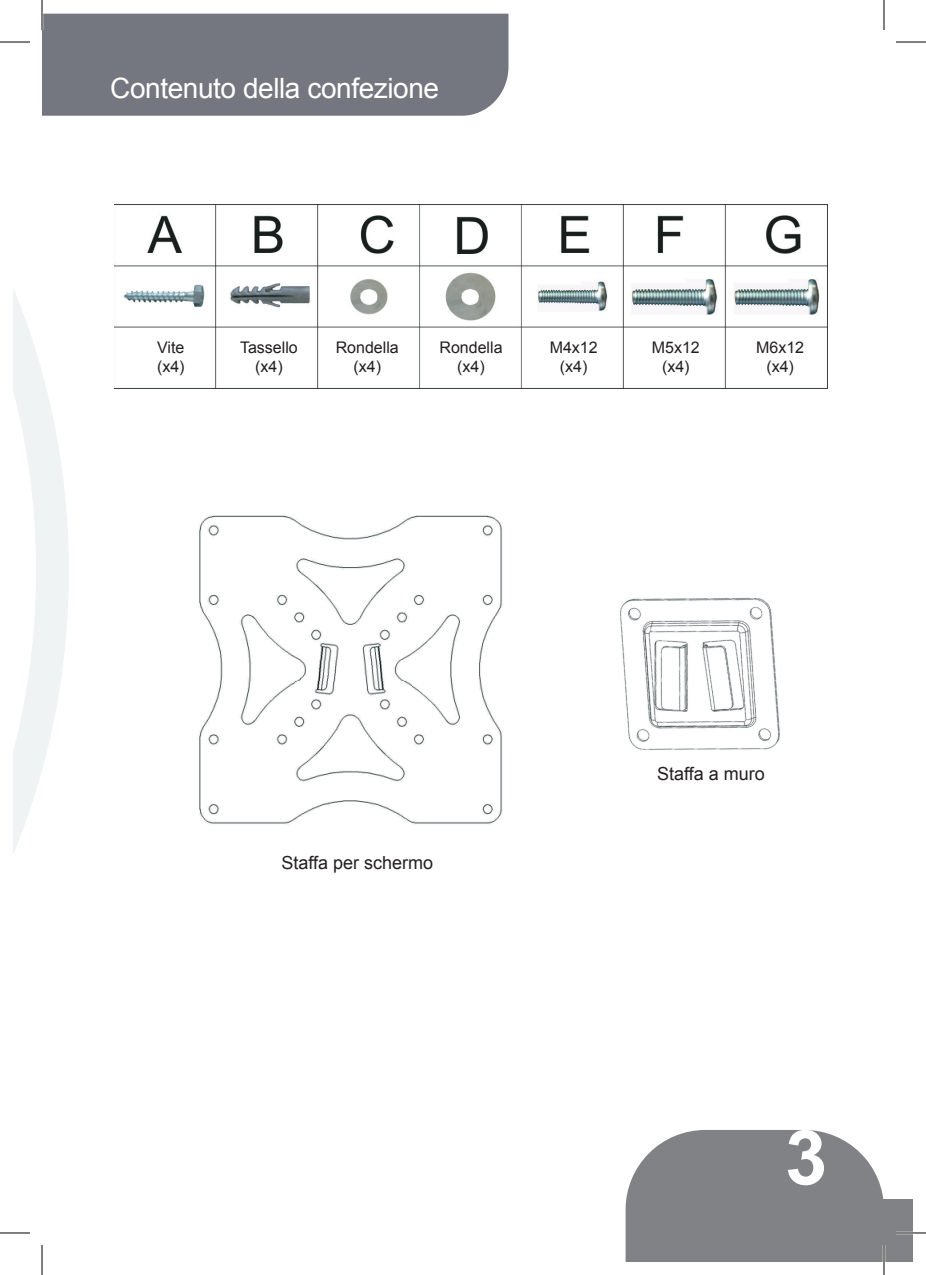
<style>
.page{position:relative;width:926px;height:1275px;background:#fff}
.page>*{position:absolute;margin:0;border:0;box-sizing:border-box;transform-origin:0 0}
.t1{font:700 76px "Arial";color:#fff}
.t2{font:28px "Arial";letter-spacing:-.015em;color:#fff}
.t3{font:18px "Arial";color:#231f20}
.t4{font:16px/19.2px "Arial";color:#231f20;text-align:center}
</style>
<div class="page">
<svg style="left:14px;top:291px;width:55px;height:560px"></svg>
<svg style="left:626px;top:1130px;width:258px;height:131px;background:#8b8c8f"></svg>
<div style="left:835px;top:1199px;width:77px;height:62px;background:#808285"></div>
<div style="left:42px;top:14px;width:466px;height:102px;background:#74777f"></div>
<img style="left:199px;top:515px;width:304px;height:310px">
<img style="left:296px;top:660px;width:127px;height:13px">
<img style="left:295px;top:682px;width:117px;height:13px">
<img style="left:620px;top:597px;width:160px;height:153px">
<img style="left:114px;top:205px;width:713px;height:183px">
<hr style="left:896px;top:1231px;width:30px;height:3px;background:#fff">
<hr style="left:883px;top:1245px;width:2px;height:30px;background:#fff">
<hr style="left:0;top:42px;width:30px;height:1px;background:#000">
<hr style="left:896px;top:42px;width:30px;height:1px;background:#000">
<hr style="left:0;top:1232px;width:30px;height:1px;background:#000">
<hr style="left:896px;top:1232px;width:30px;height:1px;background:#000">
<hr style="left:42px;top:0;width:1px;height:30px;background:#000">
<hr style="left:42px;top:1245px;width:1px;height:30px;background:#000">
<hr style="left:884px;top:0;width:1px;height:30px;background:#000">
<hr style="left:884px;top:1245px;width:1px;height:30px;background:#000">
<h2 class="t2" style="left:110px;top:69px;width:330px">Contenuto della confezione</h2>
<p class="t4" style="left:157px;top:338px;width:29px;text-align:left">Vite (x4)</p>
<p class="t4" style="left:240px;top:338px;width:59px">Tassello (x4)</p>
<p class="t4" style="left:336px;top:338px;width:65px">Rondella (x4)</p>
<p class="t4" style="left:439px;top:338px;width:65px">Rondella (x4)</p>
<p class="t4" style="left:550px;top:338px;width:50px">M4x12 (x4)</p>
<p class="t4" style="left:652px;top:338px;width:50px">M5x12 (x4)</p>
<p class="t4" style="left:756px;top:338px;width:50px">M6x12 (x4)</p>
<p class="t3" style="left:281px;top:851px;width:153px">Staffa per schermo</p>
<p class="t3" style="left:657px;top:761px;width:109px">Staffa a muro</p>
<h1 class="t1" style="left:785px;top:1107px;width:44px">3</h1>
</div>
